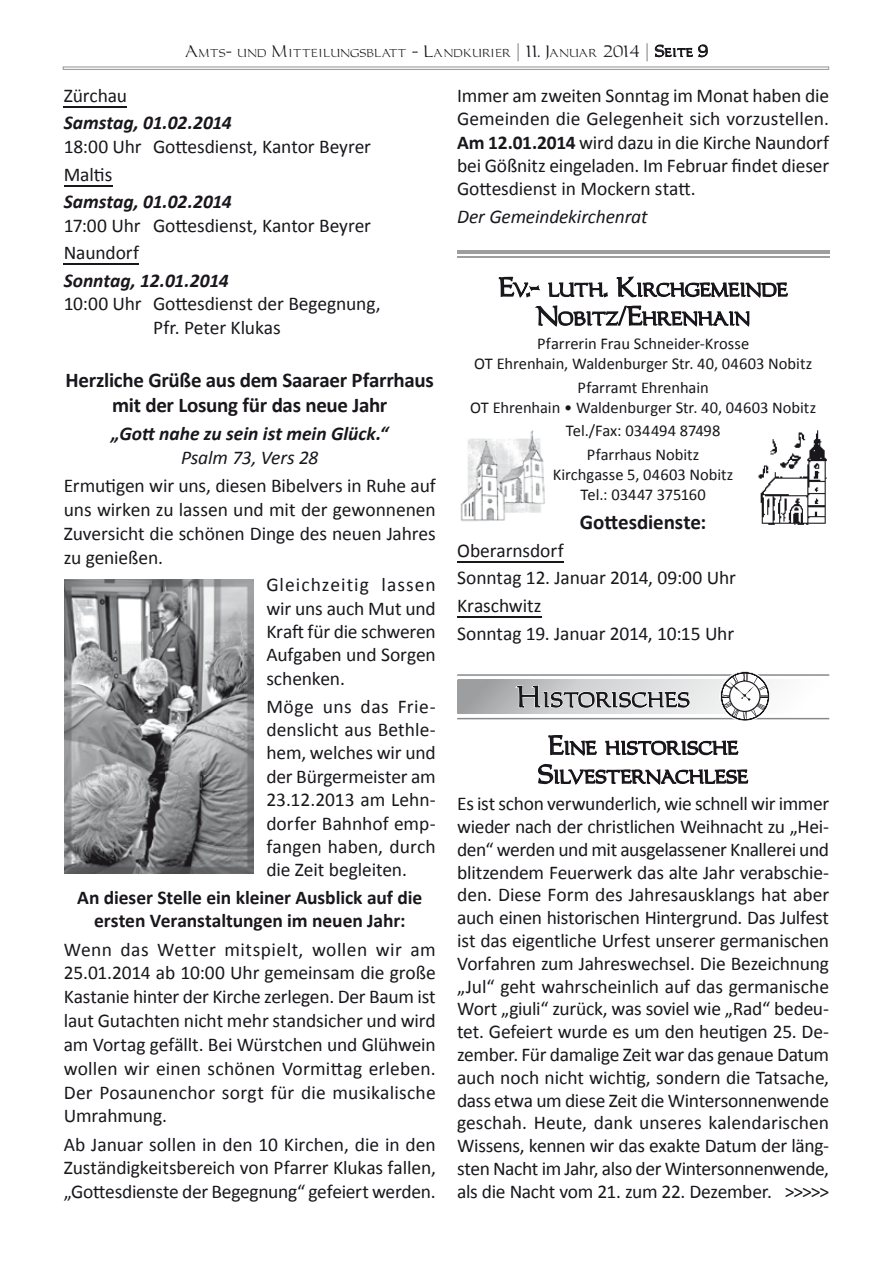
<style>
.page{position:relative;width:893px;height:1263px;background:#fff}
.page>*{position:absolute;margin:0;border:0;box-sizing:border-box;transform-origin:0 0}
.t1{font:700 21px/25.2px "Calibri";letter-spacing:-.015em;color:#1a171c;text-align:center}
.t2{font:19.5px/22.8px "Calibri";letter-spacing:-.01em;color:#1a171c;text-align:justify}
.t3{font:italic 700 19.5px "Calibri";color:#1a171c}
.t4{font:700 19.5px/23.4px "Calibri";letter-spacing:-.005em;color:#1a171c;text-align:center}
.t5{font:italic 19.5px "Calibri";letter-spacing:-.01em;color:#1a171c}
.t6{font:16.5px/19.8px "Calibri";color:#1a171c;text-align:center}
.t7{font:15px "Carleton";color:#1a171c}
.s1{font-size:18px;color:#9d9ea0}
.s2{font-weight:700}
</style>
<div class="page">
<svg style="left:63px;top:66px;width:766px;height:4px"></svg>
<svg style="left:655px;top:44px;width:53px;height:14px"></svg>
<hr style="left:64px;top:106px;width:63px;height:2px;background:#1a171c">
<hr style="left:64px;top:185px;width:48px;height:1px;background:#1a171c">
<hr style="left:64px;top:263px;width:75px;height:2px;background:#1a171c">
<img style="left:64px;top:579px;width:190px;height:295px">
<hr style="left:457px;top:250px;width:372px;height:4px;background:#9d9ea0">
<hr style="left:457px;top:257px;width:372px;height:1px;background:#9d9ea0">
<hr style="left:457px;top:561px;width:107px;height:2px;background:#1a171c">
<svg style="left:498px;top:256px;width:291px;height:71px"></svg>
<img style="left:758px;top:430px;width:69px;height:95px">
<img style="left:460px;top:430px;width:85px;height:92px">
<svg style="left:457px;top:616px;width:372px;height:169px"></svg>
<p class="t7" style="left:185px;top:42px;width:524px">Amts- und Mitteilungsblatt – Landkurier <span class="s1">|</span> 11. Januar 2014 <span class="s1">|</span> Seite 9</p>
<p class="t2" style="left:64px;top:84px;width:65px">Zürchau</p>
<p class="t3" style="left:64px;top:111px;width:170px">Samstag, 01.02.2014</p>
<p class="t2" style="left:64px;top:133px;width:309px;line-height:27.6px">18:00 Uhr Gottesdienst, Kantor Beyrer<br>Maltis</p>
<p class="t3" style="left:64px;top:189px;width:170px">Samstag, 01.02.2014</p>
<p class="t2" style="left:64px;top:211px;width:309px;line-height:27.6px">17:00 Uhr Gottesdienst, Kantor Beyrer<br>Naundorf</p>
<p class="t3" style="left:64px;top:268px;width:166px">Sonntag, 12.01.2014</p>
<p class="t2" style="left:64px;top:292px;width:318px;line-height:23.4px;text-align:center">10:00 Uhr Gottesdienst der Begegnung,<br>Pfr. Peter Klukas</p>
<p class="t1" style="left:66px;top:367px;width:370px">Herzliche Grüße aus dem Saaraer Pfarrhaus mit der Losung für das neue Jahr</p>
<p class="t3" style="left:111px;top:421px;width:279px">„Gott nahe zu sein ist mein Glück.“</p>
<p class="t5" style="left:181px;top:444px;width:139px">Psalm 73, Vers 28</p>
<p class="t2" style="left:64px;top:474px;width:374px;line-height:23.9px">Ermutigen wir uns, diesen Bibelvers in Ruhe auf uns wirken zu lassen und mit der gewonnenen Zuversicht die schönen Dinge des neuen Jahres zu genießen.</p>
<p class="t2" style="left:266px;top:573px;width:171px;line-height:23.4px">Gleichzeitig lassen wir uns auch Mut und Kraft für die schweren Aufgaben und Sorgen schenken.</p>
<p class="t2" style="left:266px;top:694px;width:171px;line-height:23.4px">Möge uns das Frie&shy;denslicht aus Bethle&shy;hem, welches wir und der Bürgermeister am 23.12.2013 am Lehn&shy;dorfer Bahnhof emp&shy;fangen haben, durch die Zeit begleiten.</p>
<p class="t4" style="left:77px;top:886px;width:347px">An dieser Stelle ein kleiner Ausblick auf die ersten Veranstaltungen im neuen Jahr:</p>
<p class="t2" style="left:64px;top:937px;width:374px;line-height:23.9px">Wenn das Wetter mitspielt, wollen wir am 25.01.2014 ab 10:00 Uhr gemeinsam die große Kastanie hinter der Kirche zerlegen. Der Baum ist laut Gutachten nicht mehr standsicher und wird am Vortag gefällt. Bei Würstchen und Glühwein wollen wir einen schönen Vormittag erleben.<br>Der Posaunenchor sorgt für die musikalische Umrahmung.</p>
<p class="t2" style="left:64px;top:1132px;width:374px;line-height:23.9px">Ab Januar sollen in den 10 Kirchen, die in den Zuständigkeitsbereich von Pfarrer Klukas fallen, „Gottesdienste der Begegnung“ gefeiert werden.</p>
<p class="t2" style="left:457px;top:84px;width:374px;line-height:23.4px">Immer am zweiten Sonntag im Monat haben die Gemeinden die Gelegenheit sich vorzustellen.<br><span class="s2">Am 12.01.2014</span> wird dazu in die Kirche Naundorf bei Gößnitz eingeladen. Im Februar findet dieser Gottesdienst in Mockern statt.</p>
<p class="t5" style="left:457px;top:203px;width:192px">Der Gemeindekirchenrat</p>
<p class="t6" style="left:474px;top:334px;width:340px">Pfarrerin Frau Schneider-Krosse<br>OT Ehrenhain, Waldenburger Str. 40, 04603 Nobitz</p>
<p class="t6" style="left:470px;top:377px;width:348px">Pfarramt Ehrenhain<br>OT Ehrenhain • Waldenburger Str. 40, 04603 Nobitz</p>
<p class="t6" style="left:566px;top:419px;width:156px;line-height:24px">Tel./Fax: 034494 87498<br>Pfarrhaus Nobitz</p>
<p class="t6" style="left:553px;top:465px;width:182px">Kirchgasse 5, 04603 Nobitz<br>Tel.: 03447 375160</p>
<p class="t1" style="left:580px;top:510px;width:128px">Gottesdienste:</p>
<p class="t2" style="left:457px;top:537px;width:280px;line-height:27.6px;text-align:left">Oberarnsdorf<br>Sonntag 12. Januar 2014, 09:00 Uhr<br>Kraschwitz<br>Sonntag 19. Januar 2014, 10:15 Uhr</p>
<p class="t2" style="left:457px;top:792px;width:374px">Es ist schon verwunderlich, wie schnell wir immer wieder nach der christlichen Weihnacht zu „Hei&shy;den“ werden und mit ausgelassener Knallerei und blitzendem Feuerwerk das alte Jahr verabschie&shy;den. Diese Form des Jahresausklangs hat aber auch einen historischen Hintergrund. Das Julfest ist das eigentliche Urfest unserer germanischen Vorfahren zum Jahreswechsel. Die Bezeichnung „Jul“ geht wahrscheinlich auf das germanische Wort „giuli“ zurück, was soviel wie „Rad“ bedeu&shy;tet. Gefeiert wurde es um den heutigen 25. De&shy;zember. Für damalige Zeit war das genaue Datum auch noch nicht wichtig, sondern die Tatsache, dass etwa um diese Zeit die Wintersonnenwende geschah. Heute, dank unseres kalendarischen Wissens, kennen wir das exakte Datum der läng&shy;sten Nacht im Jahr, also der Wintersonnenwende, als die Nacht vom 21. zum 22. Dezember. &gt;&gt;&gt;&gt;&gt;</p>
</div>
